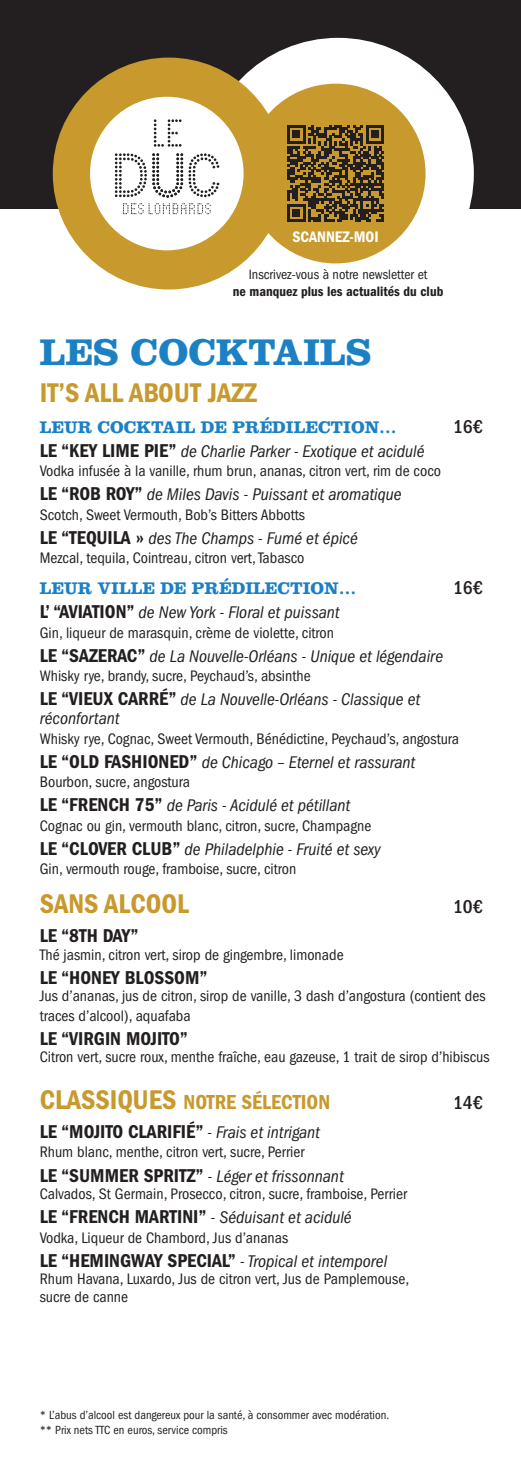
<style>
.page{position:relative;width:521px;height:1474px;background:#fff}
.page>*{position:absolute;margin:0;border:0;box-sizing:border-box;transform-origin:0 0}
.t1{font:700 38.5px "Clarendon";color:#1b81c4}
.t2{font:28px "ITC Franklin Gothic Std Dm Cd";color:#c8992d}
.t3{font:21px "ITC Franklin Gothic Std Dm Cd";color:#c8992d}
.t4{font:19.25px "ITC Franklin Gothic Std Dm Cd";color:#231f20}
.t5{font:500 condensed 19.25px "ITC Franklin Gothic Std";color:#231f20}
.t6{font:italic condensed 17.5px/19.2px "ITC Franklin Gothic Std";color:#231f20}
.t7{font:700 17.5px "Clarendon";color:#1b81c4}
.t8{font:condensed 15.75px/19.2px "ITC Franklin Gothic Std";color:#231f20}
.t9{font:15.75px "ITC Franklin Gothic Std Dm Cd";color:#fff}
.t10{font:condensed 14px "ITC Franklin Gothic Std";color:#231f20}
.t11{font:14px "ITC Franklin Gothic Std Dm Cd";color:#231f20}
.t12{font:condensed 12.25px/14.7px "ITC Franklin Gothic Std";color:#231f20}
.s1{font-family:"ITC Franklin Gothic Std Dm Cd";font-style:normal;font-stretch:normal;font-size:19.25px}
.s2{font-size:28px}
.s3{font-family:"ITC Franklin Gothic Std";font-style:italic;font-stretch:condensed;font-size:17.5px}
</style>
<div class="page">
<div style="left:0;top:0;width:521px;height:209px;background:#231f20"></div>
<div style="left:202px;top:38px;width:272px;height:271px;background:#fff;border-radius:50%"></div>
<div style="left:53px;top:58px;width:232px;height:231px;background:#c8992d;border-radius:50%"></div>
<div style="left:90px;top:97px;width:154px;height:153px;background:#fff;border-radius:50%"></div>
<div style="left:246px;top:84px;width:179px;height:179px;background:#c8992d;border-radius:50%"></div>
<svg style="left:287px;top:125px;width:97px;height:97px"></svg>
<svg style="left:154px;top:119px;width:28px;height:28px"></svg>
<svg style="left:115px;top:153px;width:104px;height:61px"></svg>
<p class="t9" style="left:293px;top:228px;width:88px">SCANNEZ-MOI</p>
<p class="t10" style="left:249px;top:267px;width:180px">Inscrivez-vous à notre newsletter et</p>
<p class="t11" style="left:233px;top:283px;width:212px">ne manquez plus les actualités du club</p>
<h1 class="t1" style="left:40px;top:329px;width:333px">LES COCKTAILS</h1>
<h2 class="t2" style="left:40px;top:376px;width:219px">IT’S ALL ABOUT JAZZ</h2>
<p class="t7" style="left:40px;top:416px;width:358px">LEUR COCKTAIL DE PRÉDILECTION…</p>
<p class="t5" style="left:453px;top:415px;width:31px">16€</p>
<p class="t6" style="left:40px;top:441px;width:386px"><span class="s1">LE “KEY LIME PIE”</span> de Charlie Parker - Exotique et acidulé</p>
<p class="t8" style="left:40px;top:461px;width:403px">Vodka infusée à la vanille, rhum brun, ananas, citron vert, rim de coco</p>
<p class="t6" style="left:40px;top:485px;width:363px"><span class="s1">LE “ROB ROY”</span> de Miles Davis - Puissant et aromatique</p>
<p class="t8" style="left:40px;top:505px;width:267px">Scotch, Sweet Vermouth, Bob’s Bitters Abbotts</p>
<p class="t6" style="left:40px;top:528px;width:319px"><span class="s1">LE “TEQUILA »</span> des The Champs - Fumé et épicé</p>
<p class="t8" style="left:40px;top:548px;width:266px">Mezcal, tequila, Cointreau, citron vert, Tabasco</p>
<p class="t7" style="left:40px;top:577px;width:318px">LEUR VILLE DE PRÉDILECTION…</p>
<p class="t5" style="left:453px;top:576px;width:31px">16€</p>
<p class="t6" style="left:40px;top:603px;width:301px"><span class="s1">L’ “AVIATION”</span> de New York - Floral et puissant</p>
<p class="t8" style="left:40px;top:623px;width:296px">Gin, liqueur de marasquin, crème de violette, citron</p>
<p class="t6" style="left:40px;top:646px;width:405px"><span class="s1">LE “SAZERAC”</span> de La Nouvelle-Orléans - Unique et légendaire</p>
<p class="t8" style="left:40px;top:666px;width:272px">Whisky rye, brandy, sucre, Peychaud’s, absinthe</p>
<p class="t6" style="left:40px;top:690px;width:382px"><span class="s1">LE “VIEUX CARRÉ”</span> de La Nouvelle-Orléans - Classique et réconfortant</p>
<p class="t8" style="left:40px;top:729px;width:421px">Whisky rye, Cognac, Sweet Vermouth, Bénédictine, Peychaud’s, angostura</p>
<p class="t6" style="left:40px;top:752px;width:377px"><span class="s1">LE “OLD FASHIONED”</span> de Chicago – Eternel et rassurant</p>
<p class="t8" style="left:40px;top:772px;width:152px">Bourbon, sucre, angostura</p>
<p class="t6" style="left:40px;top:796px;width:312px"><span class="s1">LE “FRENCH 75”</span> de Paris - Acidulé et pétillant</p>
<p class="t8" style="left:40px;top:816px;width:333px">Cognac ou gin, vermouth blanc, citron, sucre, Champagne</p>
<p class="t6" style="left:40px;top:839px;width:343px"><span class="s1">LE “CLOVER CLUB”</span> de Philadelphie - Fruité et sexy</p>
<p class="t8" style="left:40px;top:859px;width:258px">Gin, vermouth rouge, framboise, sucre, citron</p>
<h2 class="t2" style="left:40px;top:887px;width:151px">SANS ALCOOL</h2>
<p class="t5" style="left:453px;top:895px;width:31px">10€</p>
<p class="t4" style="left:40px;top:924px;width:100px">LE “8TH DAY”</p>
<p class="t8" style="left:40px;top:944px;width:305px">Thé jasmin, citron vert, sirop de gingembre, limonade</p>
<p class="t4" style="left:40px;top:966px;width:169px">LE “HONEY BLOSSOM”</p>
<p class="t8" style="left:40px;top:986px;width:447px">Jus d’ananas, jus de citron, sirop de vanille, 3 dash d’angostura (contient des traces d’alcool), aquafaba</p>
<p class="t4" style="left:40px;top:1027px;width:150px">LE “VIRGIN MOJITO”</p>
<p class="t8" style="left:40px;top:1047px;width:451px">Citron vert, sucre roux, menthe fraîche, eau gazeuse, 1 trait de sirop d’hibiscus</p>
<h3 class="t3" style="left:40px;top:1090px;width:292px"><span class="s2">CLASSIQUES</span> NOTRE SÉLECTION</h3>
<p class="t5" style="left:453px;top:1091px;width:31px">14€</p>
<p class="t4" style="left:40px;top:1120px;width:282px">LE “MOJITO CLARIFIÉ” <span class="s3">- Frais et intrigant</span></p>
<p class="t8" style="left:40px;top:1142px;width:266px">Rhum blanc, menthe, citron vert, sucre, Perrier</p>
<p class="t6" style="left:40px;top:1166px;width:305px"><span class="s1">LE “SUMMER SPRITZ”</span> - Léger et frissonnant</p>
<p class="t8" style="left:40px;top:1184px;width:369px">Calvados, St Germain, Prosecco, citron, sucre, framboise, Perrier</p>
<p class="t6" style="left:40px;top:1208px;width:313px"><span class="s1">LE “FRENCH MARTINI”</span> - Séduisant et acidulé</p>
<p class="t8" style="left:40px;top:1227px;width:250px">Vodka, Liqueur de Chambord, Jus d’ananas</p>
<p class="t6" style="left:40px;top:1251px;width:349px"><span class="s1">LE “HEMINGWAY SPECIAL”</span> - Tropical et intemporel</p>
<p class="t8" style="left:40px;top:1270px;width:371px;line-height:17.5px">Rhum Havana, Luxardo, Jus de citron vert, Jus de Pamplemouse, sucre de canne</p>
<p class="t12" style="left:40px;top:1408px;width:351px">* L’abus d’alcool est dangereux pour la santé, à consommer avec modération. ** Prix nets TTC en euros, service compris</p>
</div>
